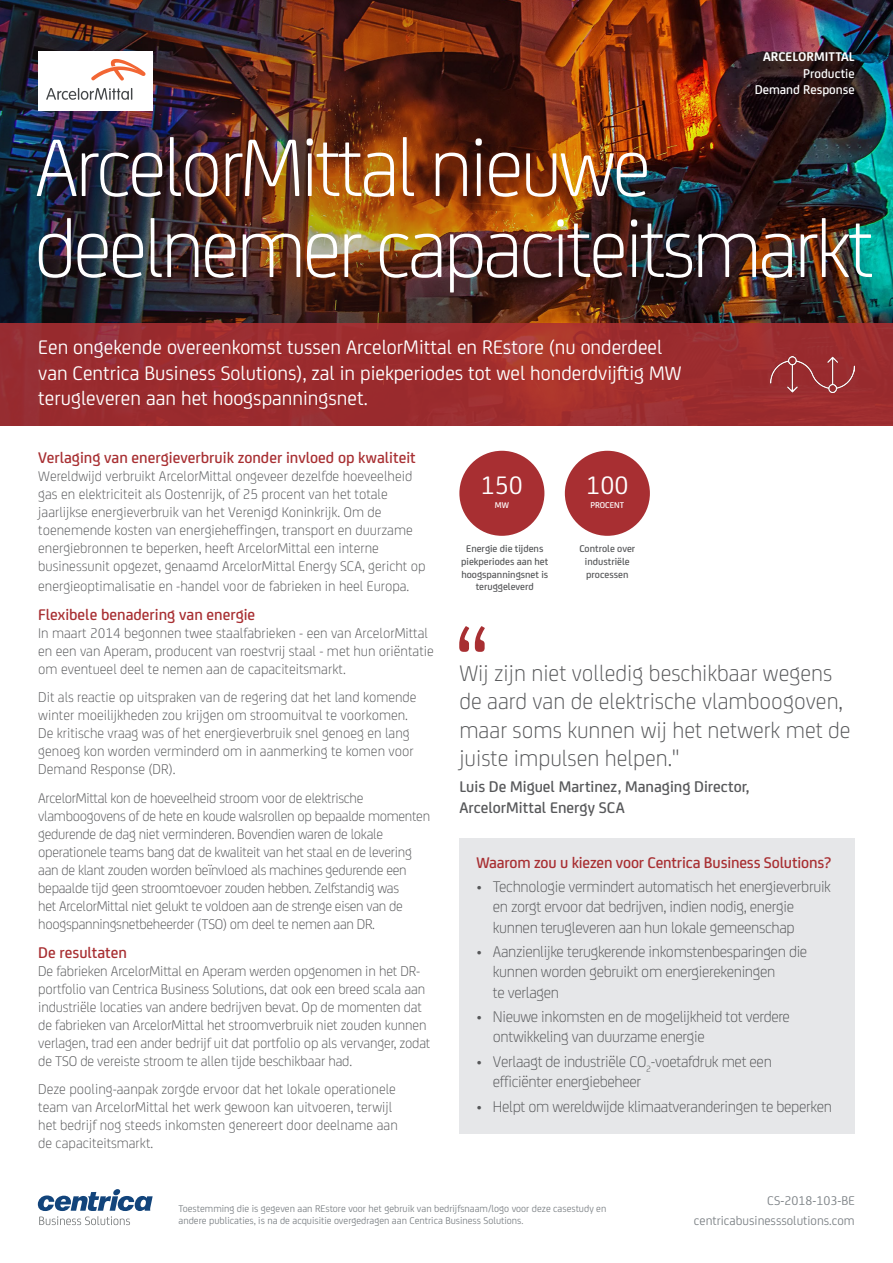
<style>
.page{position:relative;width:893px;height:1263px;background:#fff}
.page>*{position:absolute;margin:0;border:0;box-sizing:border-box;transform-origin:0 0}
.Header_Headline_Whit{font:300 87px/81px "FS Joey Pro";letter-spacing:-.04em;color:#fff}
.Bullets_text{font:27px "FS Joey Pro";color:#fff}
.t1{font:300 24px/28.5px "FS Joey Pro";color:#57585a}
.Header_sub-head{font:21px "FS Joey Pro";color:#fff}
.Body_copy{font:300 16.5px/20.2px "FS Joey Pro";letter-spacing:-.02em;color:#57585a}
.Body_copy_sub-head{font:500 16.5px "FS Joey Pro";color:#a82f32}
.Header_sub-head-2{font:500 16.5px/21px "FS Joey Pro";color:#57585a}
.Body_copy-2{font:500 16.5px "FS Joey Pro";letter-spacing:-.01em;color:#a82f32}
.Body_copy-3{font:300 15px/18px "FS Joey Pro";color:#57585a}
.Body_copy-4{font:300 15px/18px "FS Joey Pro";letter-spacing:-.02em;color:#57585a}
.Bullets_text-2{font:13.5px/20.2px "FS Joey Pro";color:#7e8387;text-align:right}
.Bullets_text-3{font:500 13.5px/16.5px "FS Joey Pro";color:#fff;text-align:right}
.Footer_text{font:10.5px/12px "FS Joey Pro";color:#7e8387}
.Bullets_text-4{font:500 10.5px/12.8px "FS Joey Pro";color:#57585a;text-align:center}
.Bullets_text-5{font:500 9px "FS Joey Pro";color:#fff}
.s1{font-weight:700}
</style>
<div class="page">
<img style="left:0;top:0;width:893px;height:323px">
<div style="left:459px;top:838px;width:396px;height:296px;background:#e6e7e9"></div>
<svg style="left:459px;top:626px;width:26px;height:26px"></svg>
<svg style="left:0;top:323px;width:893px;height:102px;fill:#9b2c2e"></svg>
<div style="left:459px;top:451px;width:85px;height:85px;background:#a82f32;border-radius:50%"></div>
<div style="left:565px;top:451px;width:85px;height:85px;background:#a82f32;border-radius:50%"></div>
<div style="left:38px;top:51px;width:115px;height:59px;background:#fff"></div>
<svg style="left:91px;top:59px;width:55px;height:22px"></svg>
<svg style="left:46px;top:88px;width:86px;height:12px"></svg>
<img style="left:770px;top:357px;width:84px;height:35px">
<svg style="left:38px;top:1189px;width:115px;height:36px"></svg>
<p class="Bullets_text-3" style="left:755px;top:48px;width:102px"><span class="s1">ARCELORMITTAL<br></span>Productie<br>Demand Response</p>
<p class="Header_Headline_Whit" style="left:34px;top:121px;width:841px">ArcelorMittal nieuwe deelnemer capaciteitsmarkt</p>
<p class="Header_sub-head" style="left:38px;top:332px;width:626px">Een ongekende overeenkomst tussen ArcelorMittal en REstore (nu onderdeel</p>
<p class="Header_sub-head" style="left:38px;top:358px;width:645px">van Centrica Business Solutions), zal in piekperiodes tot wel honderdvijftig MW</p>
<p class="Header_sub-head" style="left:38px;top:383px;width:331px">terugleveren aan het hoogspanningsnet.</p>
<p class="Body_copy_sub-head" style="left:38px;top:446px;width:379px">Verlaging van energieverbruik zonder invloed op kwaliteit</p>
<p class="Body_copy-3" style="left:38px;top:466px;width:389px">Wereldwijd verbruikt ArcelorMittal ongeveer dezelfde hoeveelheid gas en elektriciteit als Oostenrijk, of 25 procent van het totale jaarlijkse energieverbruik van het Verenigd Koninkrijk. Om de toenemende kosten van energieheffingen, transport en duurzame energiebronnen te beperken, heeft ArcelorMittal een interne businessunit opgezet, genaamd ArcelorMittal Energy SCA, gericht op</p>
<p class="Body_copy-3" style="left:38px;top:576px;width:373px">energieoptimalisatie en -handel voor de fabrieken in heel Europa.</p>
<p class="Body_copy_sub-head" style="left:38px;top:603px;width:219px">Flexibele benadering van energie</p>
<p class="Body_copy-3" style="left:38px;top:623px;width:397px">In maart 2014 begonnen twee staalfabrieken - een van ArcelorMittal en een van Aperam, producent van roestvrij staal - met hun oriëntatie om eventueel deel te nemen aan de capaciteitsmarkt.</p>
<p class="Body_copy-3" style="left:38px;top:687px;width:380px">Dit als reactie op uitspraken van de regering dat het land komende winter moeilijkheden zou krijgen om stroomuitval te voorkomen.<br>De kritische vraag was of het energieverbruik snel genoeg en lang genoeg kon worden verminderd om in aanmerking te komen voor Demand Response (DR).</p>
<p class="Body_copy-4" style="left:38px;top:788px;width:393px">ArcelorMittal kon de hoeveelheid stroom voor de elektrische vlamboogovens of de hete en koude walsrollen op bepaalde momenten gedurende de dag niet verminderen. Bovendien waren de lokale operationele teams bang dat de kwaliteit van het staal en de levering aan de klant zouden worden beïnvloed als machines gedurende een bepaalde tijd geen stroomtoevoer zouden hebben. Zelfstandig was<br>het ArcelorMittal niet gelukt te voldoen aan de strenge eisen van de hoogspanningsnetbeheerder (TSO) om deel te nemen aan DR.</p>
<p class="Body_copy-2" style="left:38px;top:941px;width:90px">De resultaten</p>
<p class="Body_copy-3" style="left:38px;top:961px;width:394px">De fabrieken ArcelorMittal en Aperam werden opgenomen in het DR&shy;portfolio van Centrica Business Solutions, dat ook een breed scala aan industriële locaties van andere bedrijven bevat. Op de momenten dat de fabrieken van ArcelorMittal het stroomverbruik niet zouden kunnen verlagen, trad een ander bedrijf uit dat portfolio op als vervanger, zodat de TSO de vereiste stroom te allen tijde beschikbaar had.</p>
<p class="Body_copy-3" style="left:38px;top:1079px;width:361px">Deze pooling-aanpak zorgde ervoor dat het lokale operationele team van ArcelorMittal het werk gewoon kan uitvoeren, terwijl het bedrijf nog steeds inkomsten genereert door deelname aan de capaciteitsmarkt.</p>
<p class="Bullets_text" style="left:481px;top:466px;width:44px">150</p>
<p class="Bullets_text-5" style="left:495px;top:498px;width:16px">MW</p>
<p class="Bullets_text" style="left:586px;top:466px;width:44px">100</p>
<p class="Bullets_text-5" style="left:590px;top:498px;width:35px">PROCENT</p>
<p class="Bullets_text-4" style="left:461px;top:542px;width:89px">Energie die tijdens piekperiodes aan het hoogspanningsnet is teruggeleverd</p>
<p class="Bullets_text-4" style="left:579px;top:542px;width:57px">Controle over industriële processen</p>
<p class="t1" style="left:459px;top:657px;width:393px">Wij zijn niet volledig beschikbaar wegens de aard van de elektrische vlamboogoven, maar soms kunnen wij het netwerk met de juiste impulsen helpen."</p>
<p class="Header_sub-head-2" style="left:459px;top:774px;width:292px">Luis De Miguel Martinez, Managing Director,<br>ArcelorMittal Energy SCA</p>
<p class="Body_copy-2" style="left:476px;top:850px;width:356px">Waarom zou u kiezen voor Centrica Business Solutions?</p>
<p class="Body_copy" style="left:493px;top:875px;width:340px;text-indent:-16px">• Technologie vermindert automatisch het energieverbruik en zorgt ervoor dat bedrijven, indien nodig, energie kunnen terugleveren aan hun lokale gemeenschap</p>
<p class="Body_copy" style="left:493px;top:940px;width:316px;text-indent:-16px">• Aanzienlijke terugkerende inkomstenbesparingen die kunnen worden gebruikt om energierekeningen<br>te verlagen</p>
<p class="Body_copy" style="left:493px;top:1005px;width:299px;text-indent:-16px">• Nieuwe inkomsten en de mogelijkheid tot verdere ontwikkeling van duurzame energie</p>
<p class="Body_copy" style="left:493px;top:1050px;width:281px;text-indent:-16px">• Verlaagt de industriële CO<sub>2</sub>-voetafdruk met een efficiënter energiebeheer</p>
<p class="Body_copy" style="left:476px;top:1095px;width:357px">• Helpt om wereldwijde klimaatveranderingen te beperken</p>
<p class="Footer_text" style="left:179px;top:1202px;width:429px">Toestemming die is gegeven aan REstore voor het gebruik van bedrijfsnaam/logo voor deze casestudy en andere publicaties, is na de acquisitie overgedragen aan Centrica Business Solutions.</p>
<p class="Bullets_text-2" style="left:694px;top:1189px;width:162px">CS-2018-103-BE centricabusinesssolutions.com</p>
</div>
